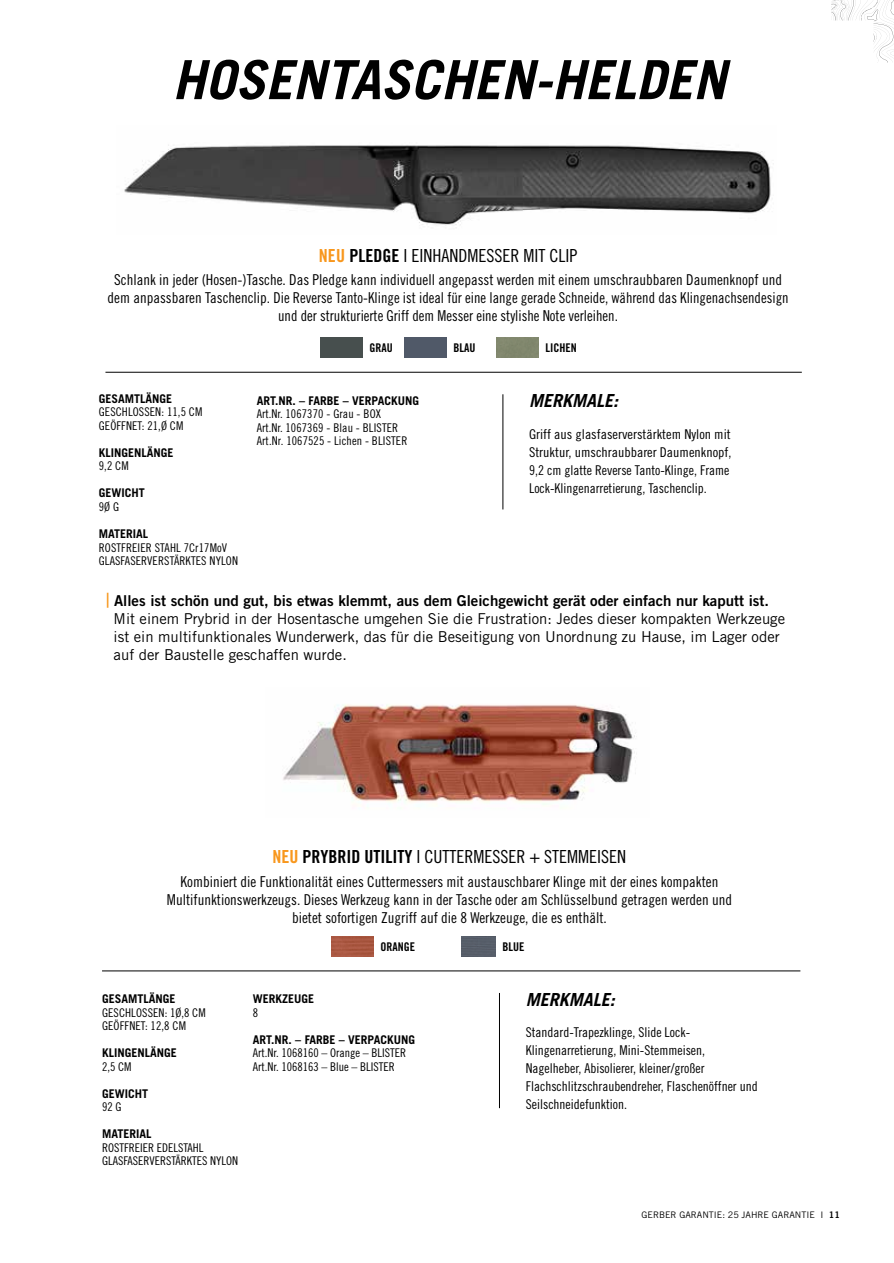
<style>
.page{position:relative;width:894px;height:1263px;background:#fff}
.page>*{position:absolute;margin:0;border:0;box-sizing:border-box;transform-origin:0 0}
.t1{font:italic 700 54px "Trade Gothic LT Std";color:#000}
.t2{font:18px "Trade Gothic LT Std Cn 18";color:#000}
.t3{font:italic 700 18px "Trade Gothic LT Std";color:#000}
.t4{font:15px/18px "Trade Gothic LT Std Cn 18";color:#000;text-align:center}
.t5{font:15px/18px "Trade Gothic LT Std";color:#000}
.t6{font:15px "Trade Gothic LT Std Bd 2";color:#000}
.t7{font:13.5px/18px "Trade Gothic LT Std Cn 18";color:#000}
.t8{font:13.5px/18px "Trade Gothic LT Std Cn 18";color:#000;scale:1.05 1}
.t9{font:12px/13.5px "Trade Gothic LT Std Cn 18";letter-spacing:.01em;color:#000}
.t10{font:700 12px "Trade Gothic LT Std";color:#000}
.t11{font:12px "Trade Gothic LT Std Bd Cn 20";color:#000}
.t12{font:9px "Trade Gothic LT Std";color:#000}
.s1{font-family:"Trade Gothic LT Std Bd Cn 20";color:#f8971d}
.s2{font-family:"Trade Gothic LT Std Bd Cn 20"}
.s3{font-family:"Trade Gothic LT Std";font-weight:700;font-stretch:expanded;color:#f8971d}
.s4{font-family:"Trade Gothic LT Std Bd 2"}
</style>
<div class="page">
<svg style="left:831px;top:0;width:62px;height:63px"></svg>
<img style="left:124px;top:145px;width:650px;height:83px">
<img style="left:283px;top:704px;width:353px;height:101px">
<hr style="left:499px;top:993px;width:1px;height:115px;background:#000">
<hr style="left:102px;top:970px;width:698px;height:1px;background:#000">
<hr style="left:502px;top:394px;width:1px;height:115px;background:#000">
<hr style="left:105px;top:372px;width:696px;height:1px;background:#000">
<img style="left:331px;top:936px;width:42px;height:21px">
<img style="left:461px;top:936px;width:34px;height:21px">
<div style="left:404px;top:337px;width:42px;height:21px;background:#505968"></div>
<div style="left:320px;top:337px;width:42px;height:21px;background:#474f4e"></div>
<img style="left:496px;top:337px;width:42px;height:21px">
<h1 class="t1" style="left:172px;top:47px;width:555px">HOSENTASCHEN-HELDEN</h1>
<p class="t2" style="left:318px;top:244px;width:260px"><span class="s1">NEU</span> <span class="s2">PLEDGE</span> I EINHANDMESSER MIT CLIP</p>
<p class="t4" style="left:108px;top:270px;width:682px">Schlank in jeder (Hosen-)Tasche. Das Pledge kann individuell angepasst werden mit einem umschraubbaren Daumenknopf und dem anpassbaren Taschenclip. Die Reverse Tanto-Klinge ist ideal für eine lange gerade Schneide, während das Klingenachsendesign und der strukturierte Griff dem Messer eine stylishe Note verleihen.</p>
<p class="t10" style="left:99px;top:391px;width:75px">GESAMTLÄNGE</p>
<p class="t9" style="left:99px;top:405px;width:105px">GESCHLOSSEN: 11,5 CM<br>GEÖFFNET: 21,Ø CM</p>
<p class="t10" style="left:99px;top:445px;width:76px">KLINGENLÄNGE</p>
<p class="t9" style="left:99px;top:459px;width:31px">9,2 CM</p>
<p class="t10" style="left:99px;top:486px;width:48px">GEWICHT</p>
<p class="t9" style="left:99px;top:500px;width:22px">9Ø G</p>
<p class="t10" style="left:99px;top:526px;width:51px">MATERIAL</p>
<p class="t9" style="left:99px;top:540px;width:141px">ROSTFREIER STAHL 7Cr17MoV<br>GLASFASERVERSTÄRKTES NYLON</p>
<p class="t11" style="left:369px;top:340px;width:25px">GRAU</p>
<p class="t11" style="left:453px;top:340px;width:23px">BLAU</p>
<p class="t11" style="left:545px;top:340px;width:33px">LICHEN</p>
<p class="t10" style="left:256px;top:393px;width:164px">ART.NR. – FARBE – VERPACKUNG</p>
<p class="t9" style="left:256px;top:407px;width:152px">Art.Nr. 1067370 - Grau - BOX<br>Art.Nr. 1067369 - Blau - BLISTER<br>Art.Nr. 1067525 - Lichen - BLISTER</p>
<p class="t3" style="left:529px;top:390px;width:91px">MERKMALE:</p>
<p class="t8" style="left:529px;top:425px;width:194px">Griff aus glasfaserverstärktem Nylon mit Struktur, umschraubbarer Daumenknopf, 9,2 cm glatte Reverse Tanto-Klinge, Frame Lock-Klingenarretierung, Taschenclip.</p>
<p class="t6" style="left:106px;top:591px;width:664px"><span class="s3">|</span> Alles ist schön und gut, bis etwas klemmt, aus dem Gleichgewicht gerät oder einfach nur kaputt ist.</p>
<p class="t5" style="left:114px;top:609px;width:672px">Mit einem Prybrid in der Hosentasche umgehen Sie die Frustration: Jedes dieser kompakten Werkzeuge ist ein multifunktionales Wunderwerk, das für die Beseitigung von Unordnung zu Hause, im Lager oder auf der Baustelle geschaffen wurde.</p>
<p class="t2" style="left:272px;top:846px;width:355px"><span class="s1">NEU</span> <span class="s2">PRYBRID UTILITY</span> I CUTTERMESSER + STEMMEISEN</p>
<p class="t4" style="left:167px;top:872px;width:566px">Kombiniert die Funktionalität eines Cuttermessers mit austauschbarer Klinge mit der eines kompakten<br>Multifunktionswerkzeugs. Dieses Werkzeug kann in der Tasche oder am Schlüsselbund getragen werden und bietet sofortigen Zugriff auf die 8 Werkzeuge, die es enthält.</p>
<p class="t11" style="left:380px;top:939px;width:36px">ORANGE</p>
<p class="t11" style="left:502px;top:939px;width:23px">BLUE</p>
<p class="t10" style="left:102px;top:991px;width:75px">GESAMTLÄNGE</p>
<p class="t9" style="left:102px;top:1005px;width:105px">GESCHLOSSEN: 1Ø,8 CM<br>GEÖFFNET: 12,8 CM</p>
<p class="t10" style="left:102px;top:1045px;width:76px">KLINGENLÄNGE</p>
<p class="t9" style="left:102px;top:1059px;width:31px">2,5 CM</p>
<p class="t10" style="left:102px;top:1086px;width:48px">GEWICHT</p>
<p class="t9" style="left:102px;top:1100px;width:21px">92 G</p>
<p class="t10" style="left:102px;top:1126px;width:51px">MATERIAL</p>
<p class="t9" style="left:102px;top:1140px;width:138px">ROSTFREIER EDELSTAHL<br>GLASFASERVERSTÄRKTES NYLON</p>
<p class="t10" style="left:253px;top:991px;width:63px">WERKZEUGE</p>
<p class="t9" style="left:253px;top:1005px;width:7px">8</p>
<p class="t10" style="left:253px;top:1032px;width:164px">ART.NR. – FARBE – VERPACKUNG</p>
<p class="t9" style="left:253px;top:1046px;width:155px">Art.Nr. 1068160 – Orange – BLISTER<br>Art.Nr. 1068163 – Blue – BLISTER</p>
<p class="t3" style="left:525px;top:988px;width:91px">MERKMALE:</p>
<p class="t7" style="left:525px;top:1023px;width:233px">Standard-Trapezklinge, Slide Lock-Klingenarretierung, Mini-Stemmeisen, Nagelheber, Abisolierer, kleiner/großer Flachschlitzschraubendreher, Flaschenöffner und Seilschneidefunktion.</p>
<p class="t12" style="left:641px;top:1209px;width:200px">GERBER GARANTIE: 25 JAHRE GARANTIE I <span class="s4">11</span></p>
</div>
